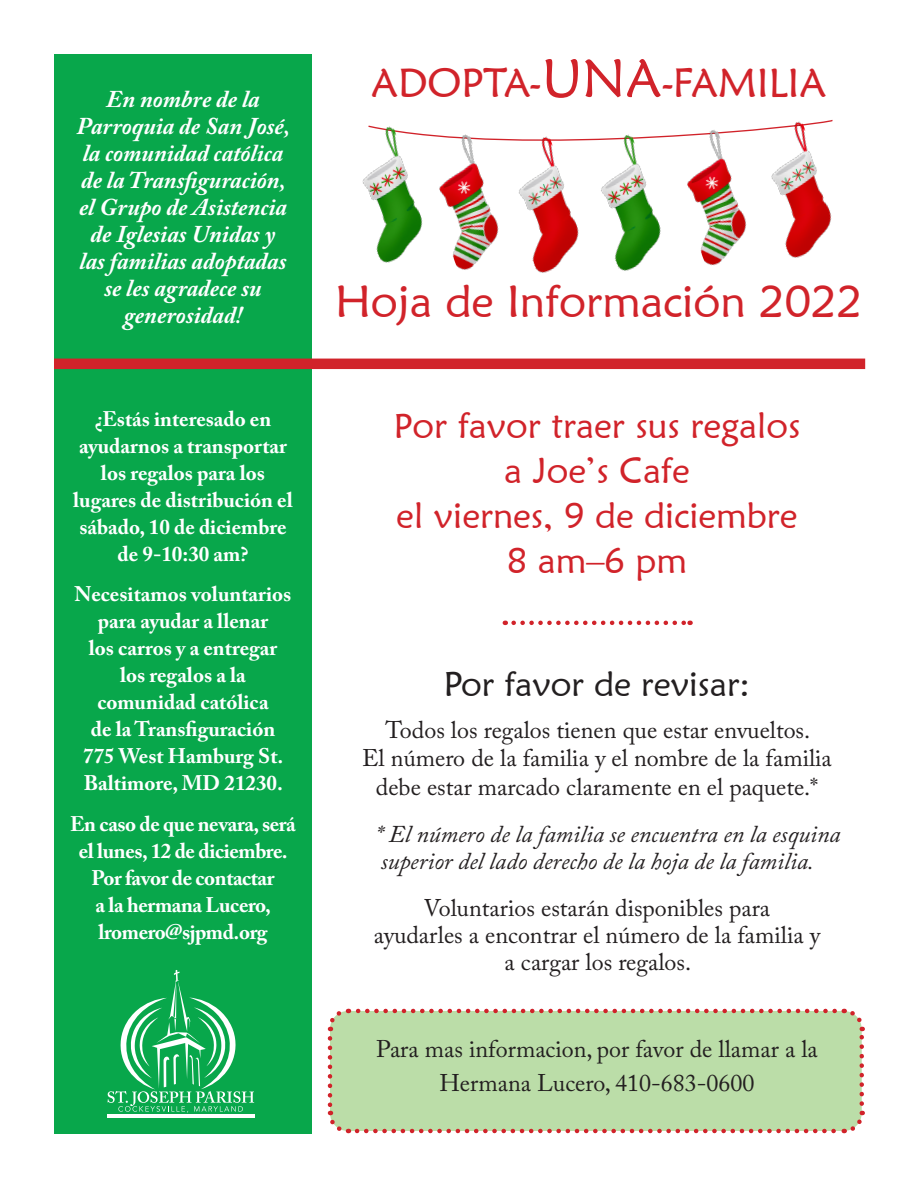
<style>
.page{position:relative;width:918px;height:1188px;background:#fff}
.page>*{position:absolute;margin:0;border:0;box-sizing:border-box;transform-origin:0 0}
.t1{font:45px "Maiandra GD";color:#d1232a}
.t2{font:40.5px "Maiandra GD";color:#d1232a}
.t3{font:36px/45px "Maiandra GD";color:#d1232a;text-align:center}
.t4{font:34.5px "Maiandra GD";color:#231f20}
.t5{font:24px/27px "Adobe Caslon Pro";color:#231f20;text-align:center}
.t6{font:italic 700 24px/27px "Adobe Caslon Pro";color:#fff;text-align:center}
.t7{font:italic 24px/27px "Adobe Caslon Pro";color:#231f20}
.t8{font:700 21px/27px "Adobe Caslon Pro";color:#fff;text-align:center}
.t9{font:700 21px/27px "Adobe Caslon Pro";letter-spacing:-.02em;color:#fff;text-align:center}
.s1{font-size:54px}
.s2{font-size:34.5px}
</style>
<div class="page">
<div style="left:330px;top:1011px;width:532px;height:120px;background:#bbdda8;border-radius:18px"></div>
<svg style="left:327px;top:1038px;width:22px;height:96px"></svg>
<svg style="left:357px;top:1111px;width:508px;height:23px"></svg>
<svg style="left:843px;top:1008px;width:22px;height:96px"></svg>
<svg style="left:327px;top:1008px;width:508px;height:23px"></svg>
<div style="left:55px;top:54px;width:257px;height:1079px;background:#08a74b"></div>
<img style="left:757px;top:121px;width:76px;height:137px">
<img style="left:676px;top:129px;width:85px;height:137px">
<img style="left:594px;top:134px;width:82px;height:137px">
<img style="left:513px;top:136px;width:81px;height:137px">
<img style="left:437px;top:134px;width:76px;height:136px">
<img style="left:362px;top:125px;width:75px;height:138px">
<hr style="left:107px;top:1114px;width:148px;height:4px;background:#fff">
<svg style="left:108px;top:970px;width:146px;height:143px"></svg>
<svg style="left:514px;top:621px;width:177px;height:4px"></svg>
<div style="left:54px;top:359px;width:811px;height:10px;background:#d1232a"></div>
<p class="t6" style="left:106px;top:85px;width:155px">En nombre de la</p>
<p class="t6" style="left:77px;top:112px;width:214px">Parroquia de San José, la comunidad católica de la Transfiguración, el Grupo de Asistencia de Iglesias Unidas y las familias adoptadas se les agradece su generosidad!</p>
<p class="t8" style="left:73px;top:405px;width:221px">¿Estás interesado en ayudarnos a transportar los regalos para los lugares de distribución el sábado, 10 de diciembre de 9-10:30 am?</p>
<p class="t8" style="left:75px;top:581px;width:218px">Necesitamos voluntarios para ayudar a llenar<br>los carros y a entregar los regalos a la comunidad católica<br>de la Transfiguración<br>775 West Hamburg St.<br>Baltimore, MD 21230.</p>
<p class="t9" style="left:70px;top:810px;width:227px">En caso de que nevara, será el lunes, 12 de diciembre.<br>Por favor de contactar<br>a la hermana Lucero, lromero@sjpmd.org</p>
<p class="t2" style="left:371px;top:58px;width:457px">ADOPTA-<span class="s1">UNA</span>-FAMILIA</p>
<p class="t1" style="left:335px;top:274px;width:529px">Hoja de Información 2022</p>
<p class="t3" style="left:394px;top:402px;width:408px"><span class="s2">P</span>or favor traer sus regalos a Joe’s Cafe</p>
<p class="t3" style="left:396px;top:492px;width:403px">el viernes, 9 de diciembre</p>
<p class="t3" style="left:507px;top:537px;width:182px">8 am–6 pm</p>
<p class="t4" style="left:444px;top:663px;width:308px">Por favor de revisar:</p>
<p class="t5" style="left:385px;top:716px;width:426px">Todos los regalos tienen que estar envueltos.</p>
<p class="t5" style="left:362px;top:744px;width:471px;line-height:28.5px">El número de la familia y el nombre de la familia debe estar marcado claramente en el paquete.*</p>
<p class="t7" style="left:376px;top:820px;width:466px">* El número de la familia se encuentra en la esquina superior del lado derecho de la hoja de la familia.</p>
<p class="t5" style="left:374px;top:895px;width:448px">Voluntarios estarán disponibles para<br>ayudarles a encontrar el número de la familia y a cargar los regalos.</p>
<p class="t5" style="left:376px;top:1031px;width:443px;line-height:34.5px">Para mas informacion, por favor de llamar a la<br>Hermana Lucero, 410-683-0600</p>
</div>
